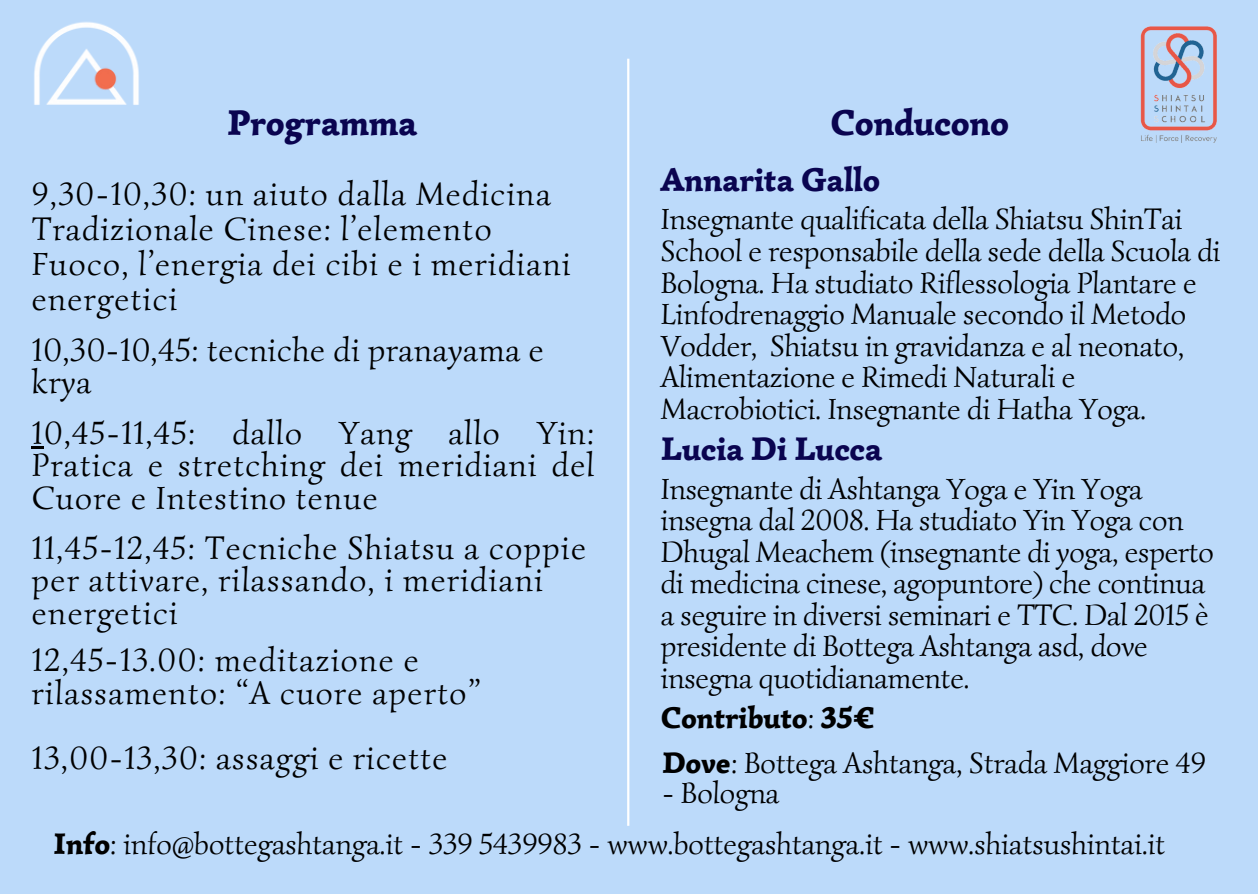
<style>
.page{position:relative;width:1258px;height:894px;background:#fff}
.page>*{position:absolute;margin:0;border:0;box-sizing:border-box;transform-origin:0 0}
.t1{font:900 36px "Simonetta";color:#0a0450}
.t2{font:33px/32.4px "Simonetta";letter-spacing:.045em;color:#000}
.t3{font:33px/32.4px "Simonetta";letter-spacing:.02em;color:#000}
.t4{font:900 33px "Simonetta";color:#0a0450}
.t5{font:30px/31.5px "Simonetta";letter-spacing:-.005em;color:#000}
.t6{font:900 30px "Simonetta";color:#000}
.s1{font-weight:400}
.s2{font-weight:900}
</style>
<div class="page">
<div style="left:0;top:0;width:1258px;height:893px;background:#bcdafa"></div>
<img style="left:1140px;top:26px;width:77px;height:117px">
<img style="left:34px;top:22px;width:105px;height:83px">
<svg style="left:32px;top:446px;width:12px;height:2px"></svg>
<hr style="left:627px;top:59px;width:2px;height:766px;background:#fff">
<p class="t1" style="left:227px;top:101px;width:191px">Programma</p>
<p class="t1" style="left:830px;top:101px;width:180px">Conducono</p>
<h2 class="t2" style="left:32px;top:176px;width:540px;line-height:35.1px">9,30-10,30: un aiuto dalla Medicina<br>Tradizionale Cinese: l’elemento<br>Fuoco, l’energia dei cibi e i meridiani energetici</h2>
<h2 class="t3" style="left:32px;top:333px;width:513px">10,30-10,45: tecniche di pranayama e krya</h2>
<h2 class="t2" style="left:32px;top:416px;width:564px;text-align:justify">10,45-11,45: dallo Yang allo Yin:<br>Pratica e stretching dei meridiani del Cuore e Intestino tenue</h2>
<h2 class="t2" style="left:32px;top:531px;width:556px">11,45-12,45: Tecniche Shiatsu a coppie per attivare, rilassando, i meridiani energetici</h2>
<h2 class="t2" style="left:32px;top:643px;width:449px">12,45-13.00: meditazione e rilassamento: “A cuore aperto”</h2>
<h2 class="t2" style="left:32px;top:741px;width:417px">13,00-13,30: assaggi e ricette</h2>
<p class="t4" style="left:661px;top:159px;width:221px">Annarita Gallo</p>
<h1 class="t5" style="left:661px;top:203px;width:561px">Insegnante qualificata della Shiatsu ShinTai School e responsabile della sede della Scuola di Bologna. Ha studiato Riflessologia Plantare e Linfodrenaggio Manuale secondo il Metodo Vodder, Shiatsu in gravidanza e al neonato, Alimentazione e Rimedi Naturali e Macrobiotici. Insegnante di Hatha Yoga.</h1>
<p class="t4" style="left:661px;top:428px;width:223px">Lucia Di Lucca</p>
<p class="t5" style="left:661px;top:473px;width:555px">Insegnante di Ashtanga Yoga e Yin Yoga insegna dal 2008. Ha studiato Yin Yoga con Dhugal Meachem (insegnante di yoga, esperto di medicina cinese, agopuntore) che continua a seguire in diversi seminari e TTC. Dal 2015 è presidente di Bottega Ashtanga asd, dove insegna quotidianamente.</p>
<p class="t6" style="left:661px;top:699px;width:216px">Contributo<span class="s1">:</span> 35€</p>
<p class="t5" style="left:662px;top:747px;width:545px"><span class="s2">Dove</span>: Bottega Ashtanga, Strada Maggiore 49</p>
<p class="t5" style="left:662px;top:776px;width:119px">- Bologna</p>
<p class="t5" style="left:53px;top:827px;width:1113px"><span class="s2">Info</span>: info@bottegashtanga.it - 339 5439983 - www.bottegashtanga.it - www.shiatsushintai.it</p>
</div>
